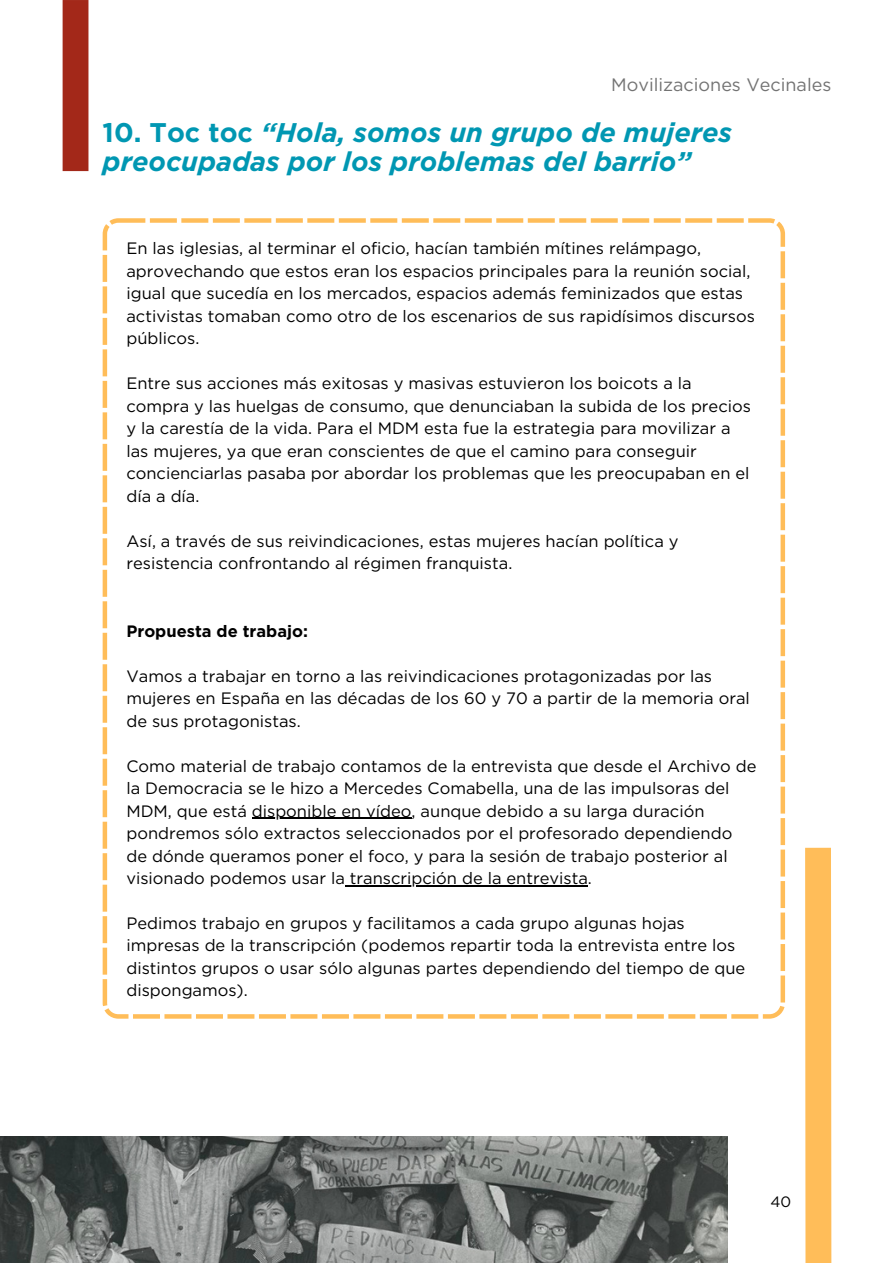
<style>
.page{position:relative;width:893px;height:1264px;background:#fff}
.page>*{position:absolute;margin:0;border:0;box-sizing:border-box;transform-origin:0 0}
.t1{font:italic 700 27px/29.2px "Gotham";color:#0097b2}
.t2{font:18px "Gotham";color:#737373}
.t3{font:16.5px/22.5px "Gotham";color:#000}
.t4{font:700 16.5px "Gotham";color:#000}
.t5{font:15px "Gotham";color:#000}
.s1{font-style:normal}
</style>
<div class="page">
<div style="left:63px;top:0;width:25px;height:171px;background:#a32819"></div>
<div style="left:805px;top:847px;width:26px;height:415px;background:#ffbd59"></div>
<svg style="left:103px;top:218px;width:682px;height:800px"></svg>
<hr style="left:252px;top:817px;width:159px;height:1px;background:#000">
<hr style="left:345px;top:885px;width:243px;height:1px;background:#000">
<img style="left:0;top:1136px;width:727px;height:126px">
<p class="t2" style="left:611px;top:74px;width:222px">Movilizaciones Vecinales</p>
<p class="t1" style="left:103px;top:118px;width:630px"><span class="s1">10. Toc toc</span> “Hola, somos un grupo de mujeres preocupadas por los problemas del barrio”</p>
<p class="t3" style="left:126px;top:237px;width:630px">En las iglesias, al terminar el oficio, hacían también mítines relámpago, aprovechando que estos eran los espacios principales para la reunión social, igual que sucedía en los mercados, espacios además feminizados que estas activistas tomaban como otro de los escenarios de sus rapidísimos discursos públicos.</p>
<p class="t3" style="left:126px;top:372px;width:626px">Entre sus acciones más exitosas y masivas estuvieron los boicots a la compra y las huelgas de consumo, que denunciaban la subida de los precios y la carestía de la vida. Para el MDM esta fue la estrategia para movilizar a las mujeres, ya que eran conscientes de que el camino para conseguir concienciarlas pasaba por abordar los problemas que les preocupaban en el día a día.</p>
<p class="t3" style="left:126px;top:529px;width:553px">Así, a través de sus reivindicaciones, estas mujeres hacían política y resistencia confrontando al régimen franquista.</p>
<p class="t4" style="left:126px;top:620px;width:183px">Propuesta de trabajo:</p>
<p class="t3" style="left:126px;top:664px;width:625px">Vamos a trabajar en torno a las reivindicaciones protagonizadas por las mujeres en España en las décadas de los 60 y 70 a partir de la memoria oral de sus protagonistas.</p>
<p class="t3" style="left:126px;top:754px;width:631px">Como material de trabajo contamos de la entrevista que desde el Archivo de la Democracia se le hizo a Mercedes Comabella, una de las impulsoras del MDM, que está disponible en vídeo, aunque debido a su larga duración pondremos sólo extractos seleccionados por el profesorado dependiendo de dónde queramos poner el foco, y para la sesión de trabajo posterior al visionado podemos usar la transcripción de la entrevista.</p>
<p class="t3" style="left:126px;top:911px;width:620px">Pedimos trabajo en grupos y facilitamos a cada grupo algunas hojas impresas de la transcripción (podemos repartir toda la entrevista entre los distintos grupos o usar sólo algunas partes dependiendo del tiempo de que dispongamos).</p>
<p class="t5" style="left:770px;top:1192px;width:22px">40</p>
</div>
